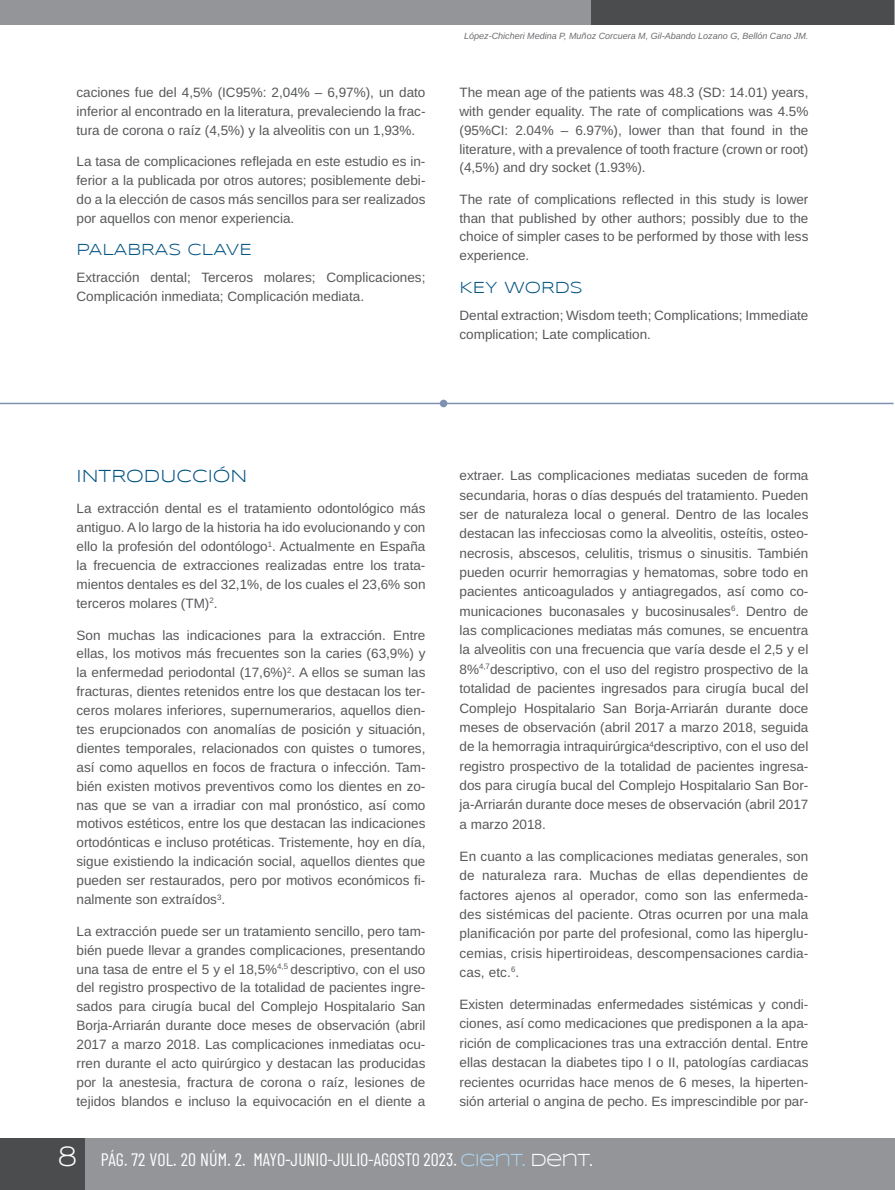
<style>
.page{position:relative;width:895px;height:1190px;background:#fff}
.page>*{position:absolute;margin:0;border:0;box-sizing:border-box;transform-origin:0 0}
.t1{font:18px "Barlow Condensed";color:#fff}
.t2{font:18px "Syncopate";color:#015382}
.t3{font:16.5px "Syncopate";color:#015382}
.t4{font:13.5px/19.4px "Arimo";color:#57585a;text-align:justify}
.t5{font:italic 9px "Arimo";color:#6c6d70}
.s1{font-family:"Walkway";font-weight:700;font-size:30px}
.s2{font-family:"Syncopate";color:#add2ed}
.s3{font-family:"Syncopate"}
</style>
<div class="page">
<hr style="left:893px;top:1138px;width:1px;height:52px;background:#939598">
<div style="left:0;top:1138px;width:893px;height:52px;background:#939598"></div>
<div style="left:0;top:1138px;width:85px;height:52px;background:#4b4c4d"></div>
<div style="left:0;top:0;width:893px;height:25px;background:#939598"></div>
<div style="left:591px;top:0;width:302px;height:25px;background:#4b4c4d"></div>
<hr style="left:0;top:403px;width:893px;height:1px;background:#7e91b1">
<div style="left:439px;top:400px;width:8px;height:7px;background:#7e91b1;border-radius:50%"></div>
<svg style="left:893px;top:0;width:2px;height:25px"></svg>
<p class="t4" style="left:77px;top:83px;width:350px;line-height:18.8px">caciones fue del 4,5% (IC95%: 2,04% – 6,97%), un dato inferior al encontrado en la literatura, prevaleciendo la frac&shy;tura de corona o raíz (4,5%) y la alveolitis con un 1,93%.</p>
<p class="t4" style="left:77px;top:152px;width:350px;line-height:18.8px">La tasa de complicaciones reflejada en este estudio es in&shy;ferior a la publicada por otros autores; posiblemente debi&shy;do a la elección de casos más sencillos para ser realizados por aquellos con menor experiencia.</p>
<p class="t3" style="left:77px;top:240px;width:177px">PALABRAS CLAVE</p>
<p class="t4" style="left:77px;top:269px;width:350px;line-height:18.8px">Extracción dental; Terceros molares; Complicaciones;<br>Complicación inmediata; Complicación mediata.</p>
<p class="t5" style="left:464px;top:29px;width:345px">López-Chicheri Medina P, Muñoz Corcuera M, Gil-Abando Lozano G, Bellón Cano JM.</p>
<p class="t4" style="left:459px;top:83px;width:350px;line-height:18.8px">The mean age of the patients was 48.3 (SD: 14.01) years, with gender equality. The rate of complications was 4.5% (95%CI: 2.04% – 6.97%), lower than that found in the literature, with a prevalence of tooth fracture (crown or root) (4,5%) and dry socket (1.93%).</p>
<p class="t4" style="left:459px;top:190px;width:350px;line-height:18.8px">The rate of complications reflected in this study is lower than that published by other authors; possibly due to the choice of simpler cases to be performed by those with less experience.</p>
<p class="t3" style="left:459px;top:278px;width:125px">KEY WORDS</p>
<p class="t4" style="left:459px;top:306px;width:350px;line-height:18.8px">Dental extraction; Wisdom teeth; Complications; Immediate complication; Late complication.</p>
<h1 class="t2" style="left:77px;top:465px;width:172px">INTRODUCCIÓN</h1>
<p class="t4" style="left:77px;top:499px;width:350px;line-height:18.9px">La extracción dental es el tratamiento odontológico más antiguo. A lo largo de la historia ha ido evolucionando y con ello la profesión del odontólogo<sup>1</sup>. Actualmente en España la frecuencia de extracciones realizadas entre los trata&shy;mientos dentales es del 32,1%, de los cuales el 23,6% son terceros molares (TM)<sup>2</sup>.</p>
<p class="t4" style="left:77px;top:625px;width:350px;line-height:18.9px">Son muchas las indicaciones para la extracción. Entre ellas, los motivos más frecuentes son la caries (63,9%) y la enfermedad periodontal (17,6%)<sup>2</sup>. A ellos se suman las fracturas, dientes retenidos entre los que destacan los ter&shy;ceros molares inferiores, supernumerarios, aquellos dien&shy;tes erupcionados con anomalías de posición y situación, dientes temporales, relacionados con quistes o tumores, así como aquellos en focos de fractura o infección. Tam&shy;bién existen motivos preventivos como los dientes en zo&shy;nas que se van a irradiar con mal pronóstico, así como motivos estéticos, entre los que destacan las indicaciones ortodónticas e incluso protéticas. Tristemente, hoy en día, sigue existiendo la indicación social, aquellos dientes que pueden ser restaurados, pero por motivos económicos fi&shy;nalmente son extraídos<sup>3</sup>.</p>
<p class="t4" style="left:77px;top:922px;width:350px;line-height:18.9px">La extracción puede ser un tratamiento sencillo, pero tam&shy;bién puede llevar a grandes complicaciones, presentando una tasa de entre el 5 y el 18,5%<sup>4,5</sup> descriptivo, con el uso del registro prospectivo de la totalidad de pacientes ingre&shy;sados para cirugía bucal del Complejo Hospitalario San Borja-Arriarán durante doce meses de observación (abril 2017 a marzo 2018. Las complicaciones inmediatas ocu&shy;rren durante el acto quirúrgico y destacan las producidas por la anestesia, fractura de corona o raíz, lesiones de tejidos blandos e incluso la equivocación en el diente a</p>
<p class="t4" style="left:459px;top:466px;width:350px">extraer. Las complicaciones mediatas suceden de forma secundaria, horas o días después del tratamiento. Pueden ser de naturaleza local o general. Dentro de las locales destacan las infecciosas como la alveolitis, osteítis, osteo&shy;necrosis, abscesos, celulitis, trismus o sinusitis. También pueden ocurrir hemorragias y hematomas, sobre todo en pacientes anticoagulados y antiagregados, así como co&shy;municaciones buconasales y bucosinusales<sup>6</sup>. Dentro de las complicaciones mediatas más comunes, se encuentra la alveolitis con una frecuencia que varía desde el 2,5 y el 8%<sup>4,7</sup>descriptivo, con el uso del registro prospectivo de la totalidad de pacientes ingresados para cirugía bucal del Complejo Hospitalario San Borja-Arriarán durante doce meses de observación (abril 2017 a marzo 2018, seguida de la hemorragia intraquirúrgica<sup>4</sup>descriptivo, con el uso del registro prospectivo de la totalidad de pacientes ingresa&shy;dos para cirugía bucal del Complejo Hospitalario San Bor&shy;ja-Arriarán durante doce meses de observación (abril 2017 a marzo 2018.</p>
<p class="t4" style="left:459px;top:846px;width:350px">En cuanto a las complicaciones mediatas generales, son de naturaleza rara. Muchas de ellas dependientes de factores ajenos al operador, como son las enfermeda&shy;des sistémicas del paciente. Otras ocurren por una mala planificación por parte del profesional, como las hiperglu&shy;cemias, crisis hipertiroideas, descompensaciones cardia&shy;cas, etc.<sup>6</sup>.</p>
<p class="t4" style="left:459px;top:995px;width:350px">Existen determinadas enfermedades sistémicas y condi&shy;ciones, así como medicaciones que predisponen a la apa&shy;rición de complicaciones tras una extracción dental. Entre ellas destacan la diabetes tipo I o II, patologías cardiacas recientes ocurridas hace menos de 6 meses, la hiperten&shy;sión arterial o angina de pecho. Es imprescindible por par-</p>
<h1 class="t1" style="left:58px;top:1146px;width:535px"><span class="s1">8</span> PÁG. 72 VOL. 20 NÚM. 2. MAYO-JUNIO-JULIO-AGOSTO 2023. <span class="s2">CIENT.</span> <span class="s3">DENT.</span></h1>
</div>
